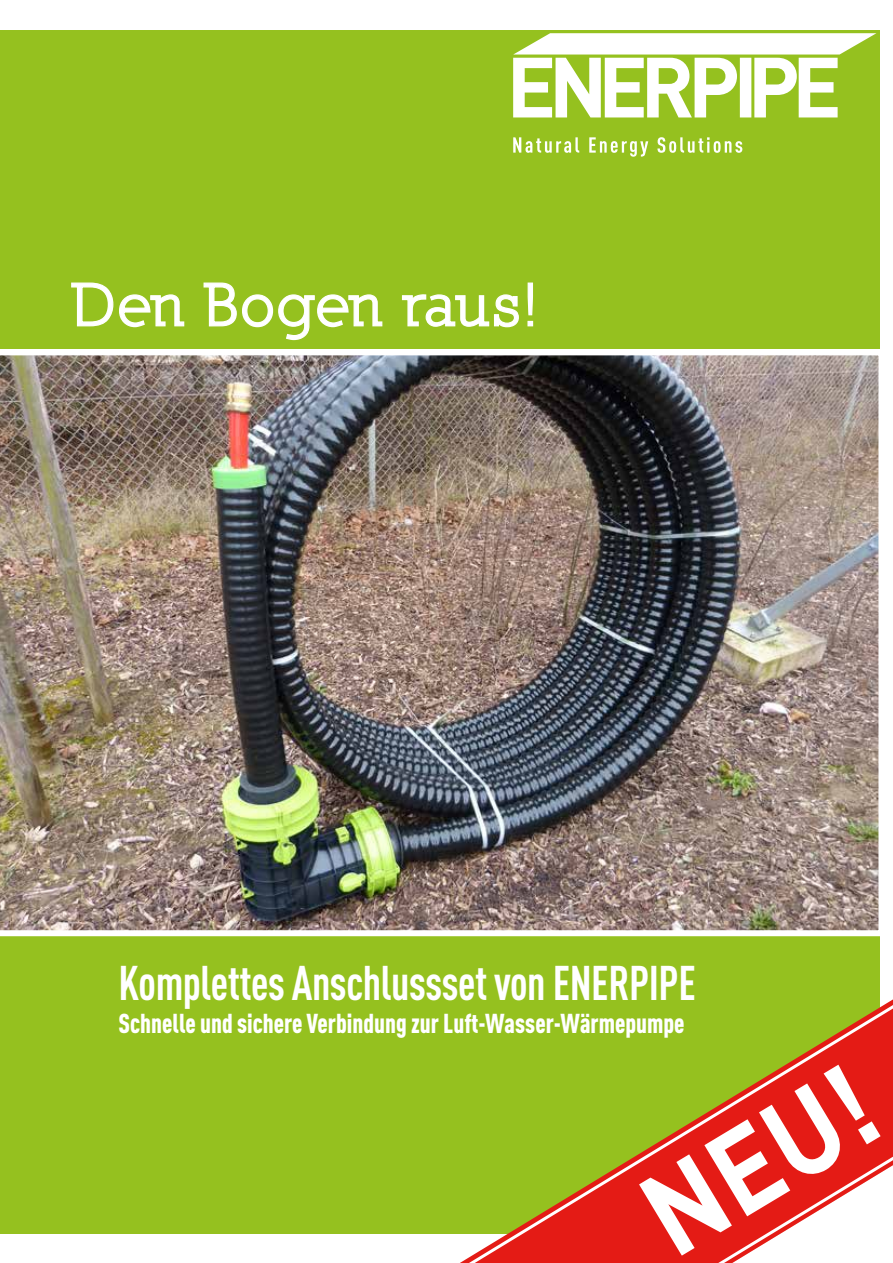
<style>
.page{position:relative;width:893px;height:1263px;background:#fff}
.page>*{position:absolute;margin:0;border:0;box-sizing:border-box;transform-origin:0 0}
.t1{font:700 116.7px "DIN Pro";color:#fff;scale:.92 1}
.t2{font:700 61.35px "Nilland";letter-spacing:.04em;color:#fff}
.t3{font:700 48px "DIN Cond";letter-spacing:-.01em;color:#fff;scale:.92 1}
.t4{font:900 27px "DIN Cond";color:#fff;scale:.92 1}
</style>
<div class="page">
<div style="left:0;top:30px;width:880px;height:319px;background:#95c11f"></div>
<div style="left:0;top:936px;width:880px;height:298px;background:#95c11f"></div>
<img style="left:0;top:355px;width:879px;height:576px">
<svg style="left:513px;top:137px;width:229px;height:20px"></svg>
<svg style="left:513px;top:33px;width:363px;height:84px"></svg>
<svg style="left:71px;top:282px;width:114px;height:46px"></svg>
<svg style="left:203px;top:282px;width:180px;height:59px"></svg>
<svg style="left:401px;top:294px;width:118px;height:34px"></svg>
<svg style="left:527px;top:282px;width:7px;height:45px"></svg>
<svg style="left:464px;top:999px;width:429px;height:264px"></svg>
<svg style="left:472px;top:1143px;width:421px;height:120px"></svg>
<h2 class="t2" style="left:72px;top:268px;width:468px">Den Bogen raus!</h2>
<h3 class="t3" style="left:119px;top:954px;width:629px">Komplettes Anschlussset von ENERPIPE</h3>
<p class="t4" style="left:119px;top:1006px;width:617px">Schnelle und sichere Verbindung zur Luft-Wasser-Wärmepumpe</p>
<h1 class="t1" style="left:612px;top:1156px;width:273px;rotate:-31deg">NEU!</h1>
</div>
